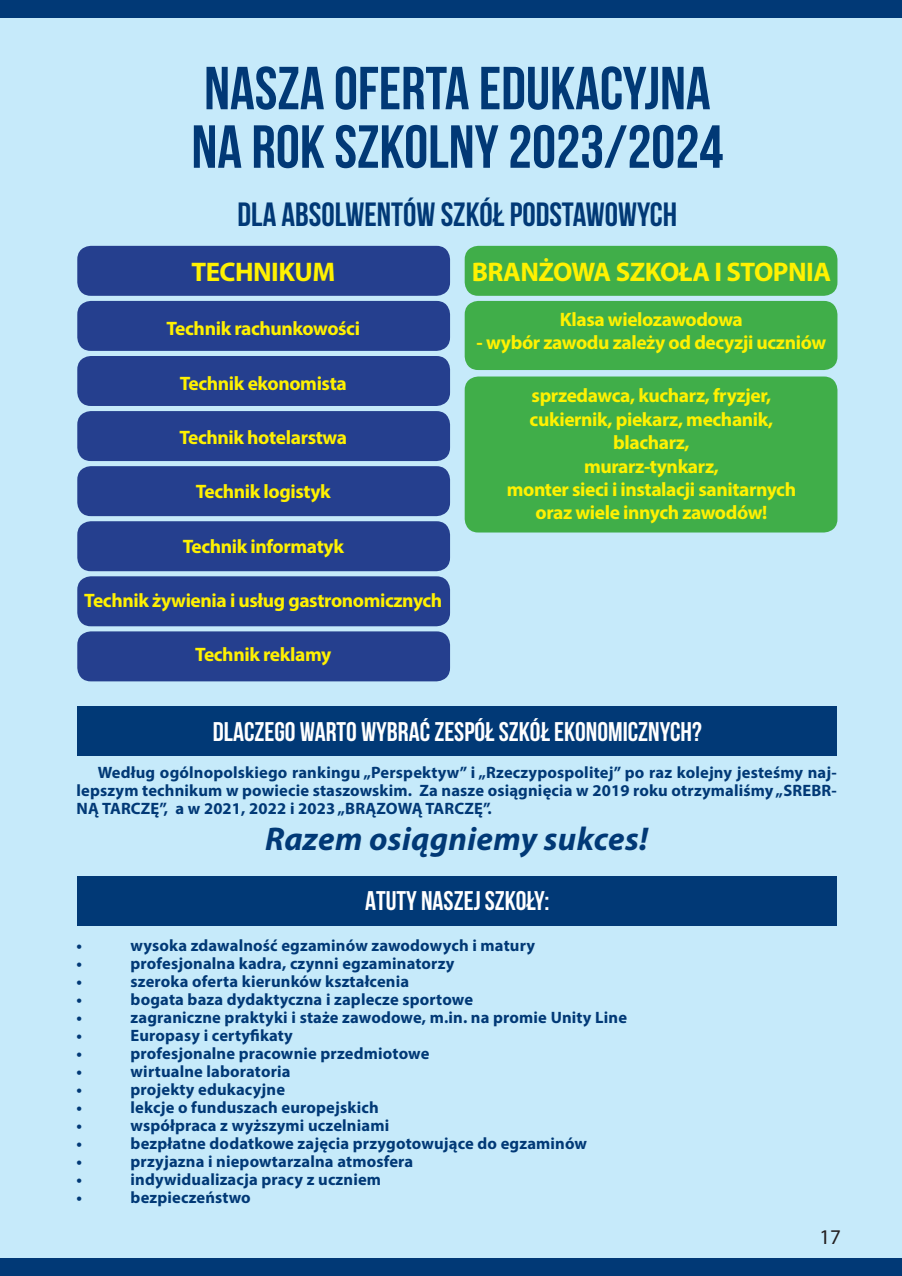
<style>
.page{position:relative;width:902px;height:1276px;background:#fff}
.page>*{position:absolute;margin:0;border:0;box-sizing:border-box;transform-origin:0 0}
.t1{font:700 60.6px/58.5px "Bebas Neue";color:#013976}
.t2{font:700 33.6px "Bebas Neue";color:#013976}
.t3{font:italic 700 33px "Myriad Pro";letter-spacing:.01em;color:#013976}
.t4{font:700 27px "Bebas Neue";color:#fff}
.t5{font:700 27px "Myriad Pro";letter-spacing:-.02em;color:#fff101}
.t6{font:21px "Myriad Pro";color:#231f20}
.t7{font:700 19.5px/23.4px "Myriad Pro";letter-spacing:-.02em;color:#fff101;text-align:center}
.t8{font:700 16.5px/18px "Myriad Pro";letter-spacing:.01em;color:#013976;text-align:justify}
</style>
<div class="page">
<div style="left:0;top:0;width:901px;height:1276px;background:#c6eafa"></div>
<div style="left:0;top:0;width:901px;height:17px;background:#013976"></div>
<div style="left:0;top:1258px;width:901px;height:18px;background:#013976"></div>
<div style="left:77px;top:706px;width:759px;height:50px;background:#013976"></div>
<div style="left:77px;top:876px;width:759px;height:50px;background:#013976"></div>
<div style="left:77px;top:246px;width:373px;height:50px;background:#253f8e;border-radius:14px"></div>
<div style="left:77px;top:411px;width:373px;height:50px;background:#253f8e;border-radius:14px"></div>
<div style="left:77px;top:576px;width:373px;height:50px;background:#253f8e;border-radius:14px"></div>
<div style="left:77px;top:301px;width:373px;height:50px;background:#253f8e;border-radius:14px"></div>
<div style="left:77px;top:466px;width:373px;height:50px;background:#253f8e;border-radius:14px"></div>
<div style="left:77px;top:631px;width:373px;height:50px;background:#253f8e;border-radius:14px"></div>
<div style="left:77px;top:356px;width:373px;height:50px;background:#253f8e;border-radius:14px"></div>
<div style="left:77px;top:521px;width:373px;height:50px;background:#253f8e;border-radius:14px"></div>
<div style="left:464px;top:246px;width:373px;height:50px;background:#40ae49;border-radius:14px"></div>
<div style="left:464px;top:301px;width:373px;height:69px;background:#40ae49;border-radius:14px"></div>
<div style="left:464px;top:376px;width:373px;height:156px;background:#40ae49;border-radius:14px"></div>
<h1 class="t1" style="left:191px;top:58px;width:533px">NASZA OFERTA EDUKACYJNA<br>NA ROK SZKOLNY 2023/2024</h1>
<h2 class="t2" style="left:237px;top:196px;width:441px">DLA ABSOLWENTÓW SZKÓŁ PODSTAWOWYCH</h2>
<h3 class="t5" style="left:191px;top:254px;width:145px">TECHNIKUM</h3>
<p class="t7" style="left:166px;top:316px;width:195px">Technik rachunkowości</p>
<p class="t7" style="left:180px;top:371px;width:168px">Technik ekonomista</p>
<p class="t7" style="left:179px;top:425px;width:169px">Technik hotelarstwa</p>
<p class="t7" style="left:196px;top:479px;width:136px">Technik logistyk</p>
<p class="t7" style="left:183px;top:533px;width:163px">Technik informatyk</p>
<p class="t7" style="left:84px;top:588px;width:359px">Technik żywienia i usług gastronomicznych</p>
<p class="t7" style="left:195px;top:642px;width:138px">Technik reklamy</p>
<h3 class="t5" style="left:471px;top:254px;width:361px">BRANŻOWA SZKOŁA I STOPNIA</h3>
<p class="t7" style="left:560px;top:307px;width:184px">Klasa wielozawodowa</p>
<p class="t7" style="left:476px;top:330px;width:351px">- wybór zawodu zależy od decyzji uczniów</p>
<p class="t7" style="left:506px;top:383px;width:291px">sprzedawca, kucharz, fryzjer, cukiernik, piekarz, mechanik, blacharz,<br>murarz-tynkarz,<br>monter sieci i instalacji sanitarnych oraz wiele innych zawodów!</p>
<h3 class="t4" style="left:213px;top:716px;width:490px">DLACZEGO WARTO WYBRAĆ ZESPÓŁ SZKÓŁ EKONOMICZNYCH?</h3>
<p class="t8" style="left:77px;top:763px;width:761px;text-indent:21px">Według ogólnopolskiego rankingu „Perspektyw” i „Rzeczypospolitej” po raz kolejny jesteśmy naj&shy;lepszym technikum w powiecie staszowskim. Za nasze osiągnięcia w 2019 roku otrzymaliśmy „SREBR-NĄ TARCZĘ”, a w 2021, 2022 i 2023 „BRĄZOWĄ TARCZĘ”.</p>
<h3 class="t3" style="left:265px;top:817px;width:384px">Razem osiągniemy sukces!</h3>
<h3 class="t4" style="left:365px;top:886px;width:186px">ATUTY NASZEJ SZKOŁY:</h3>
<p class="t8" style="left:77px;top:935px;width:7px">•</p>
<p class="t8" style="left:131px;top:935px;width:406px">wysoka zdawalność egzaminów zawodowych i matury</p>
<p class="t8" style="left:77px;top:953px;width:7px">•</p>
<p class="t8" style="left:131px;top:953px;width:325px">profesjonalna kadra, czynni egzaminatorzy</p>
<p class="t8" style="left:77px;top:971px;width:7px">•</p>
<p class="t8" style="left:131px;top:971px;width:280px">szeroka oferta kierunków kształcenia</p>
<p class="t8" style="left:77px;top:989px;width:7px">•</p>
<p class="t8" style="left:131px;top:989px;width:344px">bogata baza dydaktyczna i zaplecze sportowe</p>
<p class="t8" style="left:77px;top:1007px;width:7px">•</p>
<p class="t8" style="left:131px;top:1007px;width:498px">zagraniczne praktyki i staże zawodowe, m.in. na promie Unity Line</p>
<p class="t8" style="left:77px;top:1025px;width:7px">•</p>
<p class="t8" style="left:131px;top:1025px;width:164px">Europasy i certyfikaty</p>
<p class="t8" style="left:77px;top:1043px;width:7px">•</p>
<p class="t8" style="left:131px;top:1043px;width:300px">profesjonalne pracownie przedmiotowe</p>
<p class="t8" style="left:77px;top:1061px;width:7px">•</p>
<p class="t8" style="left:131px;top:1061px;width:161px">wirtualne laboratoria</p>
<p class="t8" style="left:77px;top:1079px;width:7px">•</p>
<p class="t8" style="left:131px;top:1079px;width:156px">projekty edukacyjne</p>
<p class="t8" style="left:77px;top:1097px;width:7px">•</p>
<p class="t8" style="left:131px;top:1097px;width:249px">lekcje o funduszach europejskich</p>
<p class="t8" style="left:77px;top:1115px;width:7px">•</p>
<p class="t8" style="left:131px;top:1115px;width:260px">współpraca z wyższymi uczelniami</p>
<p class="t8" style="left:77px;top:1133px;width:7px">•</p>
<p class="t8" style="left:131px;top:1133px;width:458px">bezpłatne dodatkowe zajęcia przygotowujące do egzaminów</p>
<p class="t8" style="left:77px;top:1151px;width:7px">•</p>
<p class="t8" style="left:131px;top:1151px;width:284px">przyjazna i niepowtarzalna atmosfera</p>
<p class="t8" style="left:77px;top:1169px;width:7px">•</p>
<p class="t8" style="left:131px;top:1169px;width:252px">indywidualizacja pracy z uczniem</p>
<p class="t8" style="left:77px;top:1187px;width:7px">•</p>
<p class="t8" style="left:131px;top:1187px;width:122px">bezpieczeństwo</p>
<p class="t6" style="left:819px;top:1223px;width:23px">17</p>
</div>
